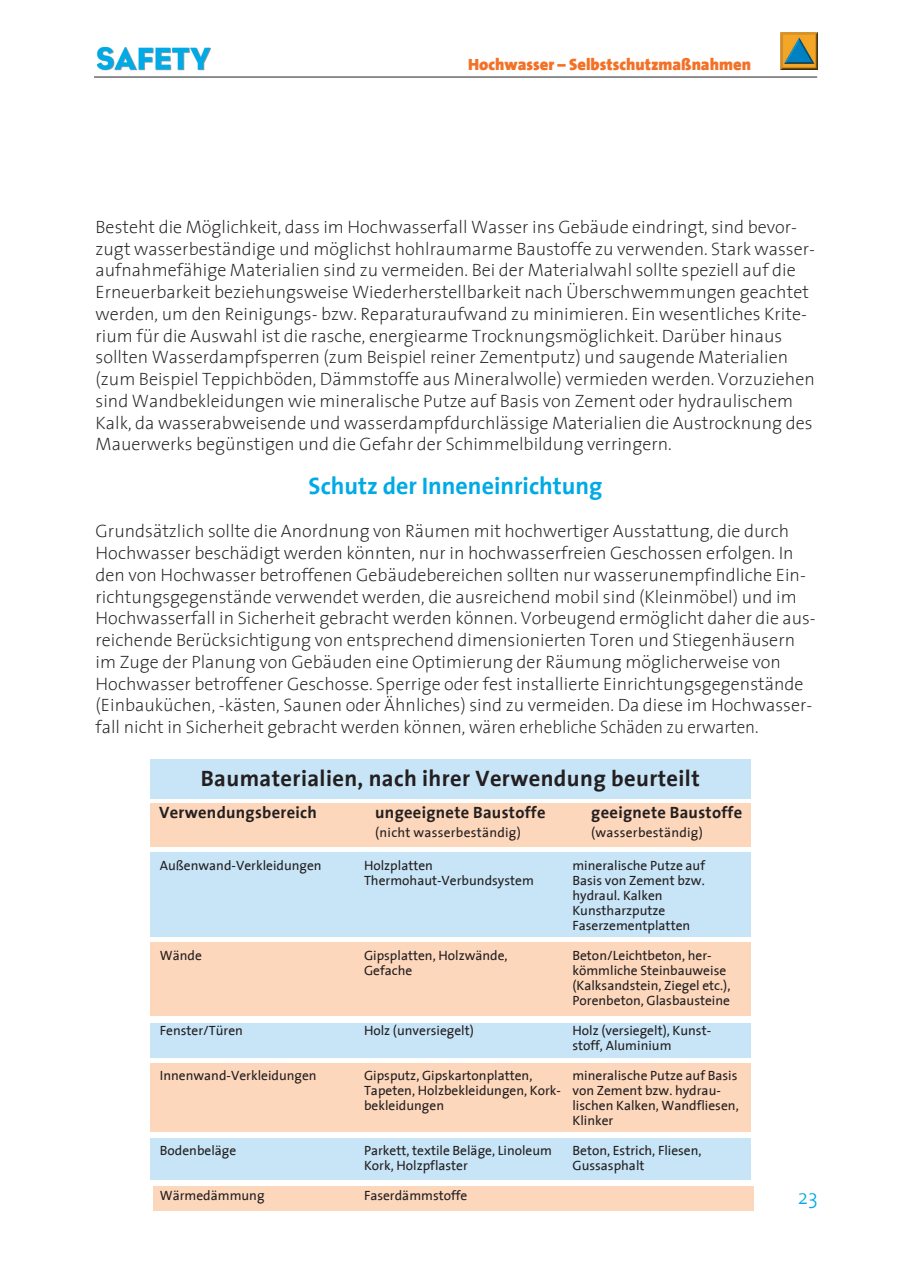
<style>
.page{position:relative;width:907px;height:1277px;background:#fff}
.page>*{position:absolute;margin:0;border:0;box-sizing:border-box;transform-origin:0 0}
.t1{font:700 24px "The Sans";color:#00abe5}
.t2{font:700 22.5px "The Sans";letter-spacing:.02em;color:#231f20}
.t3{font:300 21px "The Sans";color:#00abe5}
.t4{font:200 18px/21.8px "The Sans";color:#231f20}
.t5{font:700 16.5px "The Sans";letter-spacing:.02em;color:#231f20}
.t6{font:900 16.5px "The Sans";color:#f37127}
.t7{font:13.5px/15px "The Sans 5";color:#231f20}
.t8{font:13.5px "The Sans 5";letter-spacing:.02em;color:#231f20}
</style>
<div class="page">
<hr style="left:94px;top:77px;width:723px;height:1px;background:#231f20">
<img style="left:780px;top:33px;width:37px;height:36px">
<img style="left:97px;top:48px;width:113px;height:23px">
<div style="left:153px;top:1186px;width:601px;height:24px;background:#fdd7bc"></div>
<div style="left:150px;top:759px;width:601px;height:40px;background:#c7e5f7"></div>
<div style="left:150px;top:803px;width:601px;height:44px;background:#fdd7bc"></div>
<div style="left:150px;top:852px;width:601px;height:84px;background:#c7e5f7"></div>
<div style="left:150px;top:942px;width:601px;height:73px;background:#fdd7bc"></div>
<div style="left:150px;top:1023px;width:601px;height:34px;background:#c7e5f7"></div>
<div style="left:150px;top:1063px;width:601px;height:69px;background:#fdd7bc"></div>
<div style="left:150px;top:1138px;width:601px;height:41px;background:#c7e5f7"></div>
<p class="t6" style="left:468px;top:58px;width:284px">Hochwasser – Selbstschutzmaßnahmen</p>
<p class="t4" style="left:96px;top:218px;width:721px">Besteht die Möglichkeit, dass im Hochwasserfall Wasser ins Gebäude eindringt, sind bevor&shy;zugt wasserbeständige und möglichst hohlraumarme Baustoffe zu verwenden. Stark wasser&shy;aufnahmefähige Materialien sind zu vermeiden. Bei der Materialwahl sollte speziell auf die Erneuerbarkeit beziehungsweise Wiederherstellbarkeit nach Überschwemmungen geachtet werden, um den Reinigungs- bzw. Reparaturaufwand zu minimieren. Ein wesentliches Krite&shy;rium für die Auswahl ist die rasche, energiearme Trocknungsmöglichkeit. Darüber hinaus sollten Wasserdampfsperren (zum Beispiel reiner Zementputz) und saugende Materialien (zum Beispiel Teppichböden, Dämmstoffe aus Mineralwolle) vermieden werden. Vorzuziehen sind Wandbekleidungen wie mineralische Putze auf Basis von Zement oder hydraulischem Kalk, da wasserabweisende und wasserdampfdurchlässige Materialien die Austrocknung des Mauerwerks begünstigen und die Gefahr der Schimmelbildung verringern.</p>
<h1 class="t1" style="left:308px;top:476px;width:295px">Schutz der Inneneinrichtung</h1>
<p class="t4" style="left:96px;top:522px;width:721px">Grundsätzlich sollte die Anordnung von Räumen mit hochwertiger Ausstattung, die durch Hochwasser beschädigt werden könnten, nur in hochwasserfreien Geschossen erfolgen. In den von Hochwasser betroffenen Gebäudebereichen sollten nur wasserunempfindliche Ein&shy;richtungsgegenstände verwendet werden, die ausreichend mobil sind (Kleinmöbel) und im Hochwasserfall in Sicherheit gebracht werden können. Vorbeugend ermöglicht daher die aus&shy;reichende Berücksichtigung von entsprechend dimensionierten Toren und Stiegenhäusern im Zuge der Planung von Gebäuden eine Optimierung der Räumung möglicherweise von Hochwasser betroffener Geschosse. Sperrige oder fest installierte Einrichtungsgegenstände (Einbauküchen, -kästen, Saunen oder Ähnliches) sind zu vermeiden. Da diese im Hochwasser&shy;fall nicht in Sicherheit gebracht werden können, wären erhebliche Schäden zu erwarten.</p>
<p class="t2" style="left:201px;top:770px;width:500px">Baumaterialien, nach ihrer Verwendung beurteilt</p>
<p class="t5" style="left:159px;top:805px;width:159px">Verwendungsbereich</p>
<p class="t5" style="left:375px;top:805px;width:172px">ungeeignete Baustoffe</p>
<p class="t5" style="left:591px;top:805px;width:152px">geeignete Baustoffe</p>
<p class="t8" style="left:375px;top:827px;width:147px">(nicht wasserbeständig)</p>
<p class="t8" style="left:591px;top:827px;width:113px">(wasserbeständig)</p>
<p class="t7" style="left:160px;top:859px;width:163px">Außenwand-Verkleidungen</p>
<p class="t7" style="left:364px;top:859px;width:71px">Holzplatten</p>
<p class="t7" style="left:572px;top:859px;width:134px">mineralische Putze auf</p>
<p class="t7" style="left:364px;top:874px;width:171px">Thermohaut-Verbundsystem</p>
<p class="t7" style="left:572px;top:874px;width:134px">Basis von Zement bzw. hydraul. Kalken<br>Kunstharzputze<br>Faserzementplatten</p>
<p class="t7" style="left:160px;top:949px;width:44px">Wände</p>
<p class="t7" style="left:364px;top:949px;width:145px">Gipsplatten, Holzwände,</p>
<p class="t7" style="left:572px;top:949px;width:141px">Beton/Leichtbeton, her-</p>
<p class="t7" style="left:364px;top:964px;width:50px">Gefache</p>
<p class="t7" style="left:572px;top:964px;width:159px">kömmliche Steinbauweise (Kalksandstein, Ziegel etc.),<br>Porenbeton, Glasbausteine</p>
<p class="t7" style="left:160px;top:1024px;width:85px">Fenster/Türen</p>
<p class="t7" style="left:364px;top:1024px;width:111px">Holz (unversiegelt)</p>
<p class="t7" style="left:572px;top:1024px;width:140px">Holz (versiegelt), Kunst&shy;stoff, Aluminium</p>
<p class="t7" style="left:160px;top:1069px;width:158px">Innenwand-Verkleidungen</p>
<p class="t7" style="left:364px;top:1069px;width:170px">Gipsputz, Gipskartonplatten,</p>
<p class="t7" style="left:364px;top:1069px;width:375px;text-indent:208px">mineralische Putze auf Basis<br>Tapeten, Holzbekleidungen, Kork- von Zement bzw. hydrau&shy;bekleidungen</p>
<p class="t7" style="left:572px;top:1099px;width:168px">lischen Kalken, Wandfliesen,<br>Klinker</p>
<p class="t7" style="left:160px;top:1144px;width:78px">Bodenbeläge</p>
<p class="t7" style="left:364px;top:1144px;width:190px">Parkett, textile Beläge, Linoleum</p>
<p class="t7" style="left:572px;top:1144px;width:131px">Beton, Estrich, Fliesen,</p>
<p class="t7" style="left:364px;top:1159px;width:105px">Kork, Holzpflaster</p>
<p class="t7" style="left:572px;top:1159px;width:74px">Gussasphalt</p>
<p class="t7" style="left:160px;top:1189px;width:106px">Wärmedämmung</p>
<p class="t7" style="left:364px;top:1189px;width:105px">Faserdämmstoffe</p>
<p class="t3" style="left:798px;top:1188px;width:21px">23</p>
</div>
